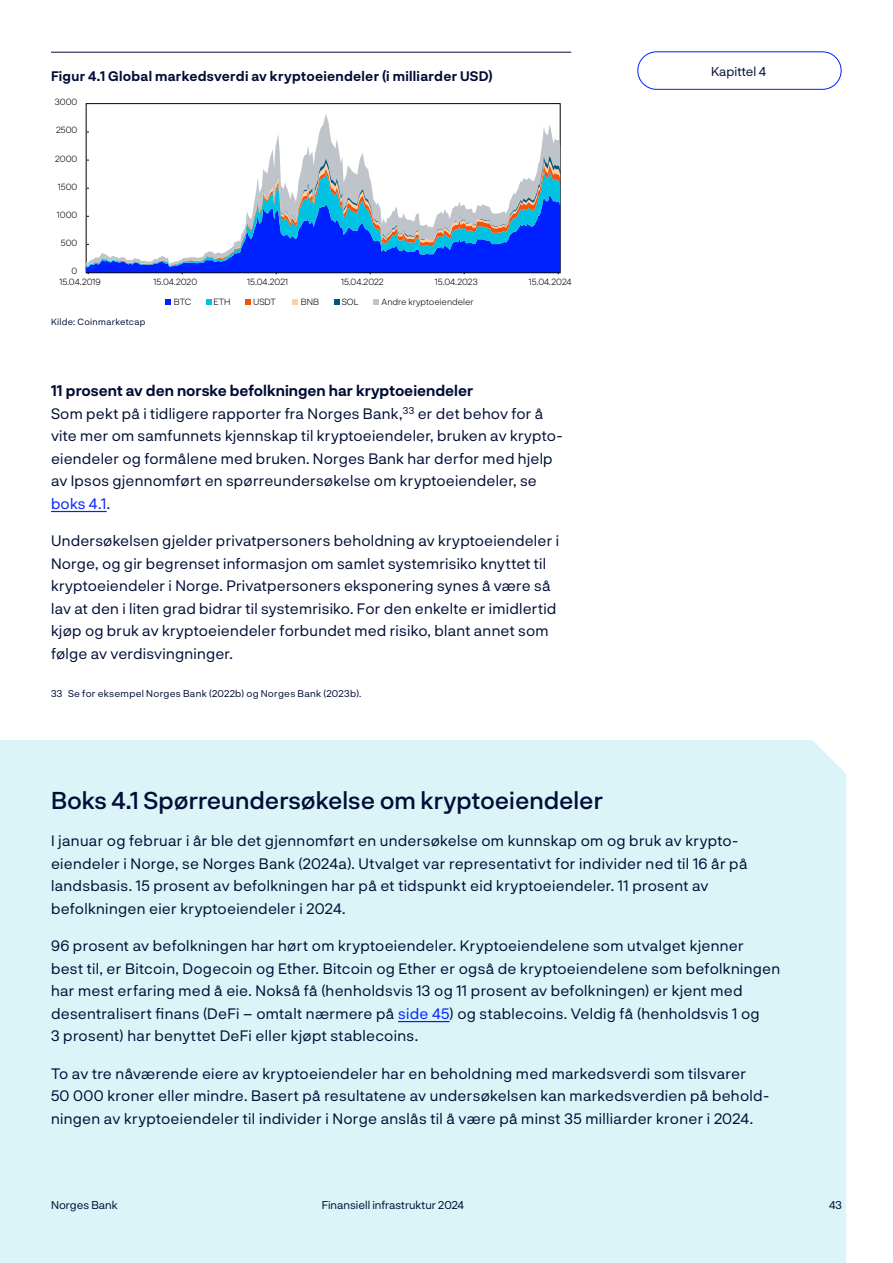
<style>
.page{position:relative;width:893px;height:1263px;background:#fff}
.page>*{position:absolute;margin:0;border:0;box-sizing:border-box;transform-origin:0 0}
.Tittel2_noTOC{font:500 24px "Norges Bank";color:#000d36}
.Brtekst_over_3spalter{font:15px/22.5px "Norges Bank";letter-spacing:.02em;color:#000d36}
.Brtekst{font:15px/22.5px "Norges Bank";letter-spacing:.015em;color:#000d36}
.Tittel3{font:700 15px "Norges Bank";color:#000d36}
.t1{font:700 13.5px "Norges Bank";letter-spacing:.02em;color:#000d36}
.t2{font:12.75px "Norges Bank";color:#000d36}
.t3{font:11.25px "Norges Bank";color:#000d36}
.Fotnote{font:9.75px "Norges Bank";letter-spacing:.03em;color:#000d36}
.t4{font:300 9px "Norges Bank";color:#000}
.t5{font:9px "Norges Bank";letter-spacing:.035em;color:#000d36}
.s1{color:#0021ff}
</style>
<div class="page">
<div style="left:0;top:740px;width:846px;height:523px;background:#daf4f7"></div>
<div style="left:637px;top:51px;width:204px;height:39px;border:1px solid #0021ff;border-radius:19px"></div>
<hr style="left:51px;top:511px;width:56px;height:1px;background:#0021ff">
<hr style="left:51px;top:52px;width:520px;height:1px;background:#000d36">
<svg style="left:165px;top:299px;width:6px;height:6px"></svg>
<svg style="left:206px;top:299px;width:6px;height:6px"></svg>
<svg style="left:245px;top:299px;width:6px;height:6px"></svg>
<svg style="left:293px;top:299px;width:5px;height:6px"></svg>
<svg style="left:334px;top:299px;width:6px;height:6px"></svg>
<svg style="left:374px;top:299px;width:5px;height:6px"></svg>
<svg style="left:86px;top:114px;width:474px;height:42px"></svg>
<svg style="left:85px;top:156px;width:475px;height:118px"></svg>
<hr style="left:398px;top:1021px;width:52px;height:1px;background:#0021ff">
<p class="t1" style="left:51px;top:66px;width:443px">Figur 4.1 Global markedsverdi av kryptoeiendeler (i milliarder USD)</p>
<p class="t4" style="left:55px;top:96px;width:24px">3000</p>
<p class="t4" style="left:56px;top:124px;width:23px">2500</p>
<p class="t4" style="left:55px;top:152px;width:24px">2000</p>
<p class="t4" style="left:58px;top:180px;width:21px">1500</p>
<p class="t4" style="left:57px;top:208px;width:22px">1000</p>
<p class="t4" style="left:61px;top:236px;width:18px">500</p>
<p class="t4" style="left:72px;top:265px;width:7px">0</p>
<p class="t4" style="left:59px;top:276px;width:43px">15.04.2019</p>
<p class="t4" style="left:153px;top:276px;width:45px">15.04.2020</p>
<p class="t4" style="left:247px;top:276px;width:43px">15.04.2021</p>
<p class="t4" style="left:341px;top:276px;width:44px">15.04.2022</p>
<p class="t4" style="left:435px;top:276px;width:45px">15.04.2023</p>
<p class="t4" style="left:529px;top:276px;width:44px">15.04.2024</p>
<p class="t4" style="left:174px;top:295px;width:19px">BTC</p>
<p class="t4" style="left:214px;top:295px;width:19px">ETH</p>
<p class="t4" style="left:253px;top:295px;width:24px">USDT</p>
<p class="t4" style="left:301px;top:295px;width:20px">BNB</p>
<p class="t4" style="left:342px;top:295px;width:18px">SOL</p>
<p class="t4" style="left:382px;top:295px;width:94px">Andre kryptoeiendeler</p>
<p class="t5" style="left:51px;top:316px;width:96px">Kilde: Coinmarketcap</p>
<h3 class="Tittel3" style="left:51px;top:380px;width:424px">11 prosent av den norske befolkningen har kryptoeiendeler</h3>
<p class="Brtekst" style="left:51px;top:401px;width:511px">Som pekt på i tidligere rapporter fra Norges Bank,<sup>33</sup> er det behov for å vite mer om samfunnets kjennskap til kryptoeiendeler, bruken av krypto&shy;eiendeler og formålene med bruken. Norges Bank har derfor med hjelp av Ipsos gjennomført en spørreundersøkelse om kryptoeiendeler, se <span class="s1">boks 4.1</span>.</p>
<p class="Brtekst" style="left:51px;top:529px;width:510px">Undersøkelsen gjelder privatpersoners beholdning av kryptoeiendeler i Norge, og gir begrenset informasjon om samlet systemrisiko knyttet til kryptoeiendeler i Norge. Privatpersoners eksponering synes å være så lav at den i liten grad bidrar til systemrisiko. For den enkelte er imidlertid kjøp og bruk av kryptoeiendeler forbundet med risiko, blant annet som følge av verdisvingninger.</p>
<p class="Fotnote" style="left:51px;top:687px;width:312px">33 Se for eksempel Norges Bank (2022b) og Norges Bank (2023b).</p>
<p class="t2" style="left:711px;top:62px;width:57px">Kapittel 4</p>
<h2 class="Tittel2_noTOC" style="left:51px;top:783px;width:553px">Boks 4.1 Spørreundersøkelse om kryptoeiendeler</h2>
<p class="Brtekst_over_3spalter" style="left:51px;top:829px;width:698px">I januar og februar i år ble det gjennomført en undersøkelse om kunnskap om og bruk av krypto&shy;eiendeler i Norge, se Norges Bank (2024a). Utvalget var representativt for individer ned til 16 år på landsbasis. 15 prosent av befolkningen har på et tidspunkt eid kryptoeiendeler. 11 prosent av befolkningen eier kryptoeiendeler i 2024.</p>
<p class="Brtekst_over_3spalter" style="left:51px;top:934px;width:731px">96 prosent av befolkningen har hørt om kryptoeiendeler. Kryptoeiendelene som utvalget kjenner<br>best til, er Bitcoin, Dogecoin og Ether. Bitcoin og Ether er også de kryptoeiendelene som befolkningen har mest erfaring med å eie. Nokså få (henholdsvis 13 og 11 prosent av befolkningen) er kjent med desentralisert finans (DeFi – omtalt nærmere på <span class="s1">side 45</span>) og stablecoins. Veldig få (henholdsvis 1 og<br>3 prosent) har benyttet DeFi eller kjøpt stablecoins.</p>
<p class="Brtekst_over_3spalter" style="left:51px;top:1061px;width:720px">To av tre nåværende eiere av kryptoeiendeler har en beholdning med markedsverdi som tilsvarer<br>50 000 kroner eller mindre. Basert på resultatene av undersøkelsen kan markedsverdien på behold&shy;ningen av kryptoeiendeler til individer i Norge anslås til å være på minst 35 milliarder kroner i 2024.</p>
<p class="t3" style="left:51px;top:1197px;width:68px">Norges Bank</p>
<p class="t3" style="left:322px;top:1197px;width:144px">Finansiell infrastruktur 2024</p>
<p class="t3" style="left:829px;top:1197px;width:14px">43</p>
</div>
